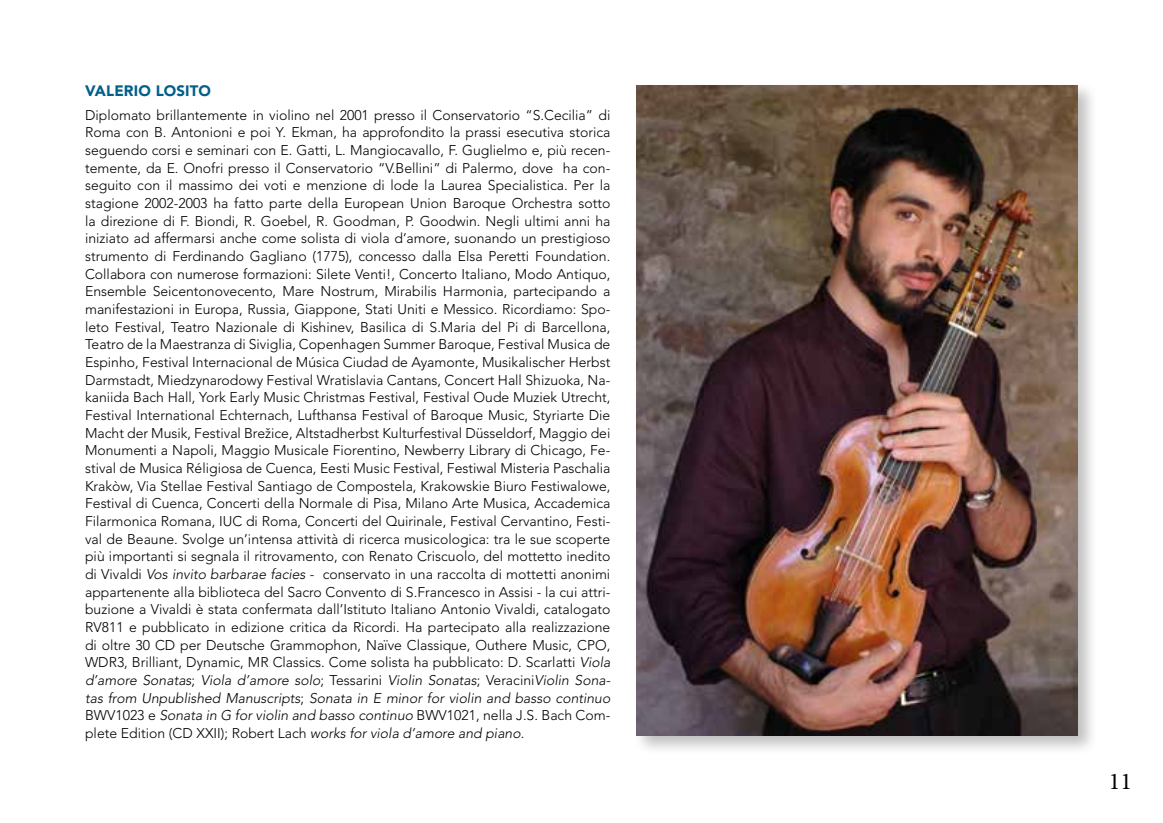
<style>
.page{position:relative;width:1163px;height:823px;background:#fff}
.page>*{position:absolute;margin:0;border:0;box-sizing:border-box;transform-origin:0 0}
.t1{font:24px "Minion Pro";color:#000}
.t2{font:900 15px "Avenir LT Std";letter-spacing:.01em;color:#006089}
.t3{font:300 14px/17.6px "Avenir LT Std";color:#000;text-align:justify}
.s1{font-style:italic}
</style>
<div class="page">
<div style="left:632px;top:81px;width:466px;height:674px;background:#000;opacity:.25"></div>
<img style="left:636px;top:85px;width:441px;height:649px">
<p class="t2" style="left:85px;top:82px;width:127px">VALERIO LOSITO</p>
<p class="t3" style="left:85px;top:106px;width:527px">Diplomato brillantemente in violino nel 2001 presso il Conservatorio “S.Cecilia” di Roma con B. Antonioni e poi Y. Ekman, ha approfondito la prassi esecutiva storica seguendo corsi e seminari con E. Gatti, L. Mangiocavallo, F. Guglielmo e, più recen&shy;temente, da E. Onofri presso il Conservatorio “V.Bellini” di Palermo, dove ha con&shy;seguito con il massimo dei voti e menzione di lode la Laurea Specialistica. Per la stagione 2002-2003 ha fatto parte della European Union Baroque Orchestra sotto la direzione di F. Biondi, R. Goebel, R. Goodman, P. Goodwin. Negli ultimi anni ha iniziato ad affermarsi anche come solista di viola d’amore, suonando un prestigioso strumento di Ferdinando Gagliano (1775), concesso dalla Elsa Peretti Foundation.<br>Collabora con numerose formazioni: Silete Venti!, Concerto Italiano, Modo Antiquo, Ensemble Seicentonovecento, Mare Nostrum, Mirabilis Harmonia, partecipando a manifestazioni in Europa, Russia, Giappone, Stati Uniti e Messico. Ricordiamo: Spo&shy;leto Festival, Teatro Nazionale di Kishinev, Basilica di S.Maria del Pi di Barcellona, Teatro de la Maestranza di Siviglia, Copenhagen Summer Baroque, Festival Musica de Espinho, Festival Internacional de Música Ciudad de Ayamonte, Musikalischer Herbst Darmstadt, Miedzynarodowy Festival Wratislavia Cantans, Concert Hall Shizuoka, Na&shy;kaniida Bach Hall, York Early Music Christmas Festival, Festival Oude Muziek Utrecht, Festival International Echternach, Lufthansa Festival of Baroque Music, Styriarte Die Macht der Musik, Festival Brežice, Altstadherbst Kulturfestival Düsseldorf, Maggio dei Monumenti a Napoli, Maggio Musicale Fiorentino, Newberry Library di Chicago, Fe&shy;stival de Musica Réligiosa de Cuenca, Eesti Music Festival, Festiwal Misteria Paschalia Krakòw, Via Stellae Festival Santiago de Compostela, Krakowskie Biuro Festiwalowe, Festival di Cuenca, Concerti della Normale di Pisa, Milano Arte Musica, Accademica Filarmonica Romana, IUC di Roma, Concerti del Quirinale, Festival Cervantino, Festi&shy;val de Beaune. Svolge un’intensa attività di ricerca musicologica: tra le sue scoperte più importanti si segnala il ritrovamento, con Renato Criscuolo, del mottetto inedito di Vivaldi <span class="s1">Vos invito barbarae facies</span> - conservato in una raccolta di mottetti anonimi appartenente alla biblioteca del Sacro Convento di S.Francesco in Assisi - la cui attri&shy;buzione a Vivaldi è stata confermata dall’Istituto Italiano Antonio Vivaldi, catalogato RV811 e pubblicato in edizione critica da Ricordi. Ha partecipato alla realizzazione di oltre 30 CD per Deutsche Grammophon, Naïve Classique, Outhere Music, CPO, WDR3, Brilliant, Dynamic, MR Classics. Come solista ha pubblicato: D. Scarlatti <span class="s1">Viola d’amore Sonatas</span>; <span class="s1">Viola d’amore solo</span>; Tessarini <span class="s1">Violin Sonatas</span>; Veracini<span class="s1">Violin Sona&shy;tas from Unpublished Manuscripts</span>; <span class="s1">Sonata in E minor for violin and basso continuo </span>BWV1023 e <span class="s1">Sonata in G for violin and basso continuo</span> BWV1021, nella J.S. Bach Com&shy;plete Edition (CD XXII); Robert Lach <span class="s1">works for viola d’amore and piano</span>.</p>
<h1 class="t1" style="left:1108px;top:765px;width:25px">11</h1>
</div>
